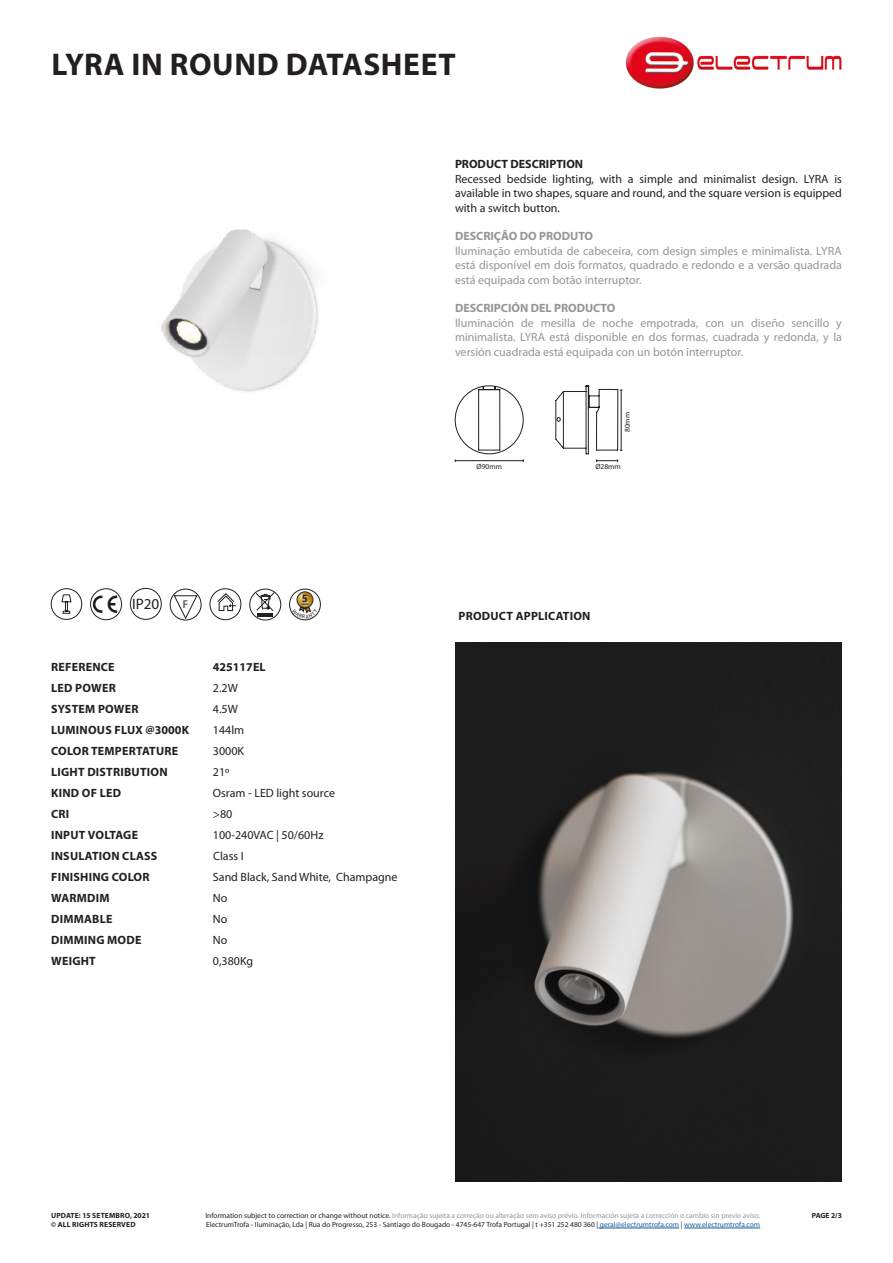
<style>
.page{position:relative;width:893px;height:1263px;background:#fff}
.page>*{position:absolute;margin:0;border:0;box-sizing:border-box;transform-origin:0 0}
.t1{font:700 31.5px "Myriad Pro";letter-spacing:.02em;color:#231f20}
.t2{font:15.15px "Myriad Pro";color:#231f20}
.t3{font:12px/14.4px "Myriad Pro";color:#939598;text-align:justify}
.t4{font:12px/14.4px "Myriad Pro";color:#231f20;text-align:justify}
.t5{font:700 12px "Myriad Pro";letter-spacing:.02em;color:#231f20}
.t6{font:700 12px "Myriad Pro";color:#939598}
.t7{font:700 12px "Myriad Pro";color:#231f20}
.t8{font:11.1px "Myriad Pro";color:#231f20}
.t9{font:700 10.35px "Myanmar Text";color:#231f20}
.t10{font:7.5px "Myriad Pro";color:#231f20}
.t11{font:7.5px "Myriad Pro";color:#939598}
.t12{font:700 7.5px "Myriad Pro";letter-spacing:.02em;color:#231f20}
.t13{font:700 2.25px "Myanmar Text";color:#231f20}
.s1{color:#231f20}
.s2{color:#175d9e}
</style>
<div class="page">
<img style="left:625px;top:36px;width:217px;height:53px">
<img style="left:455px;top:642px;width:387px;height:540px">
<div style="left:250px;top:589px;width:31px;height:31px;border:1px solid #231f20;border-radius:50%"></div>
<hr style="left:257px;top:613px;width:16px;height:4px;background:#231f20">
<svg style="left:255px;top:592px;width:20px;height:19px"></svg>
<div style="left:289px;top:589px;width:32px;height:31px;border:1px solid #231f20;border-radius:50%"></div>
<svg style="left:62px;top:595px;width:9px;height:18px"></svg>
<div style="left:51px;top:588px;width:31px;height:31px;border:1px solid #231f20;border-radius:50%"></div>
<svg style="left:93px;top:595px;width:24px;height:18px"></svg>
<div style="left:90px;top:588px;width:32px;height:32px;border:1px solid #231f20;border-radius:50%"></div>
<div style="left:130px;top:588px;width:31px;height:31px;border:1px solid #231f20;border-radius:50%"></div>
<div style="left:170px;top:589px;width:31px;height:31px;border:1px solid #231f20;border-radius:50%"></div>
<svg style="left:174px;top:595px;width:23px;height:24px"></svg>
<div style="left:210px;top:589px;width:31px;height:31px;border:1px solid #231f20;border-radius:50%"></div>
<svg style="left:217px;top:593px;width:19px;height:18px"></svg>
<hr style="left:598px;top:1228px;width:81px;height:1px;background:#175d9e">
<hr style="left:684px;top:1228px;width:76px;height:1px;background:#175d9e">
<img style="left:161px;top:229px;width:158px;height:163px">
<hr style="left:455px;top:460px;width:68px;height:1px;background:#231f20">
<svg style="left:596px;top:460px;width:22px;height:2px"></svg>
<svg style="left:454px;top:385px;width:168px;height:69px"></svg>
<svg style="left:292px;top:591px;width:26px;height:28px"></svg>
<p class="t1" style="left:51px;top:43px;width:406px">LYRA IN ROUND DATASHEET</p>
<p class="t7" style="left:455px;top:157px;width:130px">PRODUCT DESCRIPTION</p>
<p class="t4" style="left:455px;top:171px;width:388px">Recessed bedside lighting, with a simple and minimalist design. LYRA is available in two shapes, square and round, and the square version is equipped with a switch button.</p>
<p class="t6" style="left:455px;top:229px;width:140px">DESCRIÇÃO DO PRODUTO</p>
<p class="t3" style="left:455px;top:243px;width:388px">Iluminação embutida de cabeceira, com design simples e minimalista. LYRA está disponível em dois formatos, quadrado e redondo e a versão quadrada está equipada com botão interruptor.</p>
<p class="t6" style="left:455px;top:301px;width:162px">DESCRIPCIÓN DEL PRODUCTO</p>
<p class="t3" style="left:455px;top:315px;width:388px">Iluminación de mesilla de noche empotrada, con un diseño sencillo y minimalista. LYRA está disponible en dos formas, cuadrada y redonda, y la versión cuadrada está equipada con un botón interruptor.</p>
<p class="t10" style="left:623px;top:432px;width:22px;rotate:-90deg">80mm</p>
<p class="t2" style="left:132px;top:594px;width:29px">IP20</p>
<p class="t8" style="left:183px;top:597px;width:7px">F</p>
<p class="t5" style="left:51px;top:659px;width:65px">REFERENCE</p>
<p class="t5" style="left:51px;top:680px;width:66px">LED POWER</p>
<p class="t5" style="left:51px;top:701px;width:89px">SYSTEM POWER</p>
<p class="t5" style="left:51px;top:722px;width:139px">LUMINOUS FLUX @3000K</p>
<p class="t5" style="left:51px;top:743px;width:129px">COLOR TEMPERTATURE</p>
<p class="t5" style="left:51px;top:764px;width:118px">LIGHT DISTRIBUTION</p>
<p class="t5" style="left:51px;top:785px;width:72px">KIND OF LED</p>
<p class="t5" style="left:51px;top:806px;width:20px">CRI</p>
<p class="t5" style="left:51px;top:827px;width:88px">INPUT VOLTAGE</p>
<p class="t5" style="left:51px;top:848px;width:108px">INSULATION CLASS</p>
<p class="t5" style="left:51px;top:869px;width:100px">FINISHING COLOR</p>
<p class="t5" style="left:51px;top:890px;width:60px">WARMDIM</p>
<p class="t5" style="left:51px;top:911px;width:63px">DIMMABLE</p>
<p class="t5" style="left:51px;top:932px;width:92px">DIMMING MODE</p>
<p class="t5" style="left:51px;top:953px;width:46px">WEIGHT</p>
<p class="t9" style="left:302px;top:592px;width:7px">5</p>
<p class="t13" style="left:301px;top:602px;width:9px">YEARS</p>
<p class="t7" style="left:213px;top:659px;width:54px">425117EL</p>
<p class="t4" style="left:213px;top:680px;width:26px">2.2W</p>
<p class="t4" style="left:213px;top:701px;width:26px">4.5W</p>
<p class="t4" style="left:213px;top:722px;width:33px">144lm</p>
<p class="t4" style="left:213px;top:743px;width:33px">3000K</p>
<p class="t4" style="left:213px;top:764px;width:18px">21º</p>
<p class="t4" style="left:213px;top:785px;width:124px">Osram - LED light source</p>
<p class="t4" style="left:213px;top:806px;width:21px">&gt;80</p>
<p class="t4" style="left:213px;top:827px;width:112px">100-240VAC | 50/60Hz</p>
<p class="t4" style="left:213px;top:848px;width:32px">Class I</p>
<p class="t4" style="left:213px;top:869px;width:186px">Sand Black, Sand White, Champagne</p>
<p class="t4" style="left:213px;top:890px;width:16px">No</p>
<p class="t4" style="left:213px;top:911px;width:16px">No</p>
<p class="t4" style="left:213px;top:932px;width:16px">No</p>
<p class="t4" style="left:213px;top:953px;width:42px">0,380Kg</p>
<p class="t10" style="left:477px;top:462px;width:27px">Ø90mm</p>
<p class="t10" style="left:595px;top:462px;width:27px">Ø28mm</p>
<p class="t5" style="left:459px;top:608px;width:133px">PRODUCT APPLICATION</p>
<p class="t12" style="left:51px;top:1210px;width:47px">UPDATE: 15 SETEMBRO</p>
<p class="t12" style="left:130px;top:1210px;width:22px">, 2021</p>
<p class="t12" style="left:51px;top:1220px;width:86px">© ALL RIGHTS RESERVED</p>
<p class="t11" style="left:205px;top:1210px;width:556px"><span class="s1">Information subject to correction or change without notice.</span> Informação sujeita a correção ou alteração sem aviso prévio. Información sujeta a corrección o cambio sin previo aviso.</p>
<p class="t10" style="left:206px;top:1220px;width:556px">ElectrumTrofa - Iluminação, Lda | Rua do Progresso, 253 - Santiago do Bougado - 4745-647 Trofa Portugal | t +351 252 480 360 | <span class="s2">geral@electrumtrofa.com</span> | <span class="s2">www.electrumtrofa.com</span></p>
<p class="t12" style="left:812px;top:1210px;width:32px">PAGE 2/3</p>
</div>
